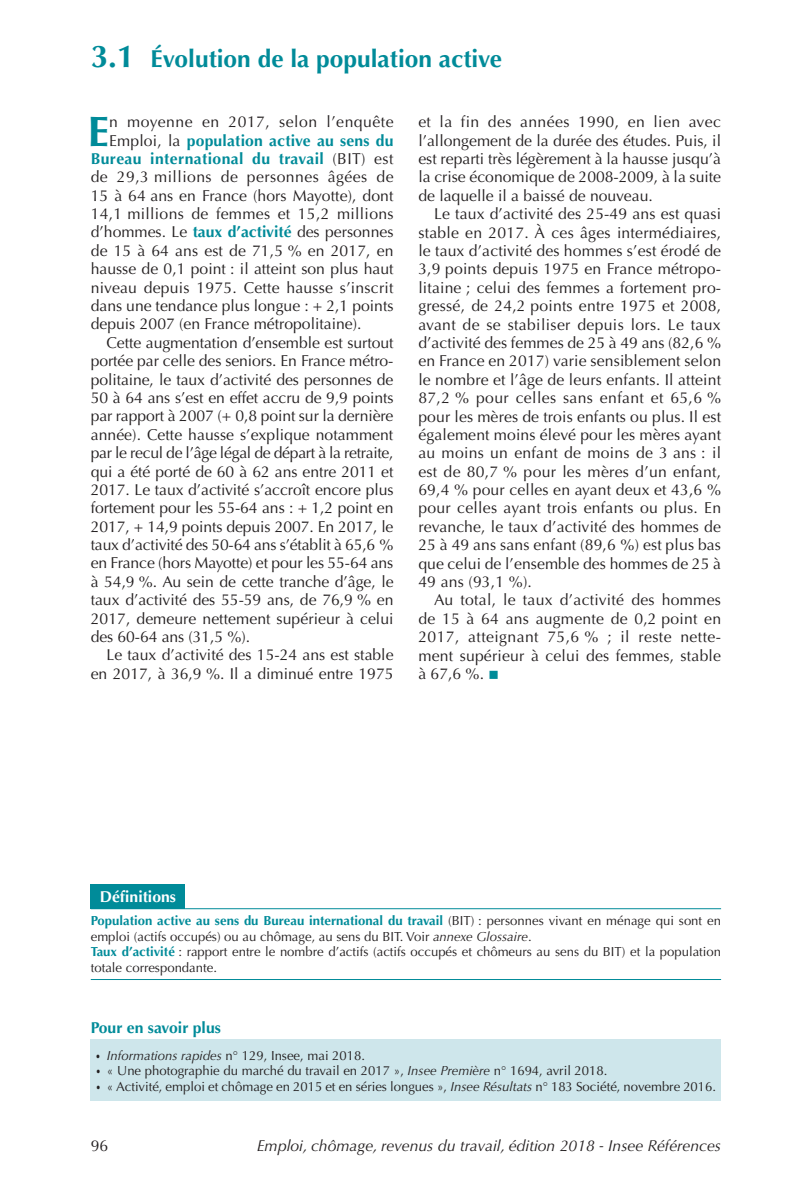
<style>
.page{position:relative;width:797px;height:1194px;background:#fff}
.page>*{position:absolute;margin:0;border:0;box-sizing:border-box;transform-origin:0 0}
.t1{font:700 42.52px "Optima LT Std";color:#008b99}
.t2{font:700 24.5px "Optima LT Std";color:#008b99}
.t3{font:15.75px/18.4px "Optima LT Std";color:#231f20;text-align:justify}
.t4{font:700 15.75px "Optima LT Std";letter-spacing:.01em;color:#008b99}
.t5{font:15.75px "Optima LT Std";letter-spacing:.03em;color:#231f20}
.t6{font:italic 15.75px "Optima LT Std";color:#231f20}
.t7{font:15.75px "Optima LT Std";letter-spacing:.02em;color:#231f20}
.t8{font:700 15.75px "Optima LT Std";color:#fff}
.t9{font:13.12px/15.8px "Optima LT Std";color:#231f20}
.s1{font-size:31.5px}
.s2{font-weight:400;color:#231f20}
.s3{font-weight:700;color:#008b99}
.s4{color:#008b99}
.s5{font-style:italic}
.s6{font-style:italic;font-size:10.5px}
.s7{font-size:10.5px}
</style>
<div class="page">
<div style="left:91px;top:884px;width:94px;height:24px;background:#008b99"></div>
<hr style="left:91px;top:908px;width:94px;height:1px;background:#008b99">
<hr style="left:185px;top:908px;width:536px;height:1px;background:#008b99">
<hr style="left:91px;top:979px;width:94px;height:1px;background:#008b99">
<hr style="left:185px;top:979px;width:536px;height:1px;background:#008b99">
<div style="left:91px;top:1039px;width:630px;height:61px;background:#cee6eb"></div>
<h2 class="t2" style="left:91px;top:44px;width:413px"><span class="s1">3.1</span> Évolution de la population active</h2>
<h1 class="t1" style="left:88px;top:106px;width:23px">E</h1>
<p class="t5" style="left:109px;top:113px;width:286px">n moyenne en 2017, selon l’enquête</p>
<p class="t4" style="left:109px;top:131px;width:286px"><span class="s2">Emploi, la</span> population active au sens du</p>
<p class="t4" style="left:91px;top:149px;width:304px">Bureau international du travail <span class="s2">(BIT) est</span></p>
<p class="t5" style="left:91px;top:168px;width:304px">de 29,3 millions de personnes âgées de</p>
<p class="t3" style="left:91px;top:186px;width:304px">15 à 64 ans en France (hors Mayotte), dont</p>
<p class="t7" style="left:91px;top:205px;width:304px">14,1 millions de femmes et 15,2 millions</p>
<p class="t3" style="left:91px;top:223px;width:304px">d’hommes. Le <span class="s3">taux d’activité</span> des personnes</p>
<p class="t3" style="left:91px;top:241px;width:304px">de 15 à 64 ans est de 71,5 % en 2017, en</p>
<p class="t3" style="left:91px;top:260px;width:304px">hausse de 0,1 point : il atteint son plus haut</p>
<p class="t3" style="left:91px;top:278px;width:304px">niveau depuis 1975. Cette hausse s’inscrit</p>
<p class="t3" style="left:91px;top:297px;width:304px">dans une tendance plus longue : + 2,1 points</p>
<p class="t3" style="left:91px;top:315px;width:272px">depuis 2007 (en France métropolitaine).</p>
<p class="t3" style="left:106px;top:333px;width:288px">Cette augmentation d’ensemble est surtout</p>
<p class="t3" style="left:91px;top:352px;width:304px">portée par celle des seniors. En France métro‑</p>
<p class="t3" style="left:91px;top:370px;width:304px">politaine, le taux d’activité des personnes de</p>
<p class="t3" style="left:91px;top:388px;width:304px">50 à 64 ans s’est en effet accru de 9,9 points</p>
<p class="t3" style="left:91px;top:407px;width:304px">par rapport à 2007 (+ 0,8 point sur la dernière</p>
<p class="t3" style="left:91px;top:425px;width:304px">année). Cette hausse s’explique notamment</p>
<p class="t3" style="left:91px;top:444px;width:304px">par le recul de l’âge légal de départ à la retraite,</p>
<p class="t3" style="left:91px;top:462px;width:304px">qui a été porté de 60 à 62 ans entre 2011 et</p>
<p class="t3" style="left:91px;top:480px;width:304px">2017. Le taux d’activité s’accroît encore plus</p>
<p class="t3" style="left:91px;top:499px;width:304px">fortement pour les 55‑64 ans : + 1,2 point en</p>
<p class="t3" style="left:91px;top:517px;width:304px">2017, + 14,9 points depuis 2007. En 2017, le</p>
<p class="t3" style="left:91px;top:536px;width:304px">taux d’activité des 50‑64 ans s’établit à 65,6 %</p>
<p class="t3" style="left:91px;top:554px;width:304px">en France (hors Mayotte) et pour les 55-64 ans</p>
<p class="t3" style="left:91px;top:572px;width:304px">à 54,9 %. Au sein de cette tranche d’âge, le</p>
<p class="t3" style="left:91px;top:591px;width:304px">taux d’activité des 55‑59 ans, de 76,9 % en</p>
<p class="t3" style="left:91px;top:609px;width:304px">2017, demeure nettement supérieur à celui</p>
<p class="t3" style="left:91px;top:627px;width:161px">des 60‑64 ans (31,5 %).</p>
<p class="t3" style="left:106px;top:646px;width:288px">Le taux d’activité des 15‑24 ans est stable</p>
<p class="t3" style="left:91px;top:664px;width:304px">en 2017, à 36,9 %. Il a diminué entre 1975</p>
<p class="t3" style="left:418px;top:113px;width:304px">et la fin des années 1990, en lien avec l’allongement de la durée des études. Puis, il est reparti très légèrement à la hausse jusqu’à la crise économique de 2008-2009, à la suite de laquelle il a baissé de nouveau.</p>
<p class="t3" style="left:418px;top:205px;width:304px;text-indent:16px">Le taux d’activité des 25‑49 ans est quasi stable en 2017. À ces âges intermédiaires, le taux d’activité des hommes s’est érodé de 3,9 points depuis 1975 en France métropo‑ litaine ; celui des femmes a fortement pro‑ gressé, de 24,2 points entre 1975 et 2008, avant de se stabiliser depuis lors. Le taux d’activité des femmes de 25 à 49 ans (82,6 % en France en 2017) varie sensiblement selon le nombre et l’âge de leurs enfants. Il atteint 87,2 % pour celles sans enfant et 65,6 % pour les mères de trois enfants ou plus. Il est également moins élevé pour les mères ayant au moins un enfant de moins de 3 ans : il est de 80,7 % pour les mères d’un enfant, 69,4 % pour celles en ayant deux et 43,6 % pour celles ayant trois enfants ou plus. En revanche, le taux d’activité des hommes de 25 à 49 ans sans enfant (89,6 %) est plus bas que celui de l’ensemble des hommes de 25 à 49 ans (93,1 %).</p>
<p class="t3" style="left:418px;top:591px;width:304px;text-indent:16px">Au total, le taux d’activité des hommes de 15 à 64 ans augmente de 0,2 point en 2017, atteignant 75,6 % ; il reste nette‑ ment supérieur à celui des femmes, stable à 67,6 %. <span class="s4">■</span></p>
<p class="t8" style="left:100px;top:887px;width:78px">Définitions</p>
<p class="t9" style="left:91px;top:912px;width:632px"><span class="s3">Population active au sens du Bureau international du travail</span> (BIT) : personnes vivant en ménage qui sont en emploi (actifs occupés) ou au chômage, au sens du BIT. Voir <span class="s5">annexe Glossaire</span>.<br><span class="s3">Taux d’activité</span> : rapport entre le nombre d’actifs (actifs occupés et chômeurs au sens du BIT) et la population totale correspondante.</p>
<p class="t4" style="left:91px;top:1018px;width:132px">Pour en savoir plus</p>
<p class="t9" style="left:96px;top:1047px;width:271px"><span class="s6">•</span> <span class="s5">Informations rapides</span> n° 129, Insee, mai 2018.</p>
<p class="t9" style="left:96px;top:1063px;width:513px"><span class="s7">•</span> « Une photographie du marché du travail en 2017 », <span class="s5">Insee Première</span> n° 1694, avril 2018.</p>
<p class="t9" style="left:96px;top:1078px;width:622px"><span class="s7">•</span> « Activité, emploi et chômage en 2015 et en séries longues », <span class="s5">Insee Résultats</span> n° 183 Société, novembre 2016.</p>
<p class="t3" style="left:91px;top:1136px;width:19px">96</p>
<p class="t6" style="left:257px;top:1136px;width:466px">Emploi, chômage, revenus du travail, édition 2018 - Insee Références</p>
</div>
